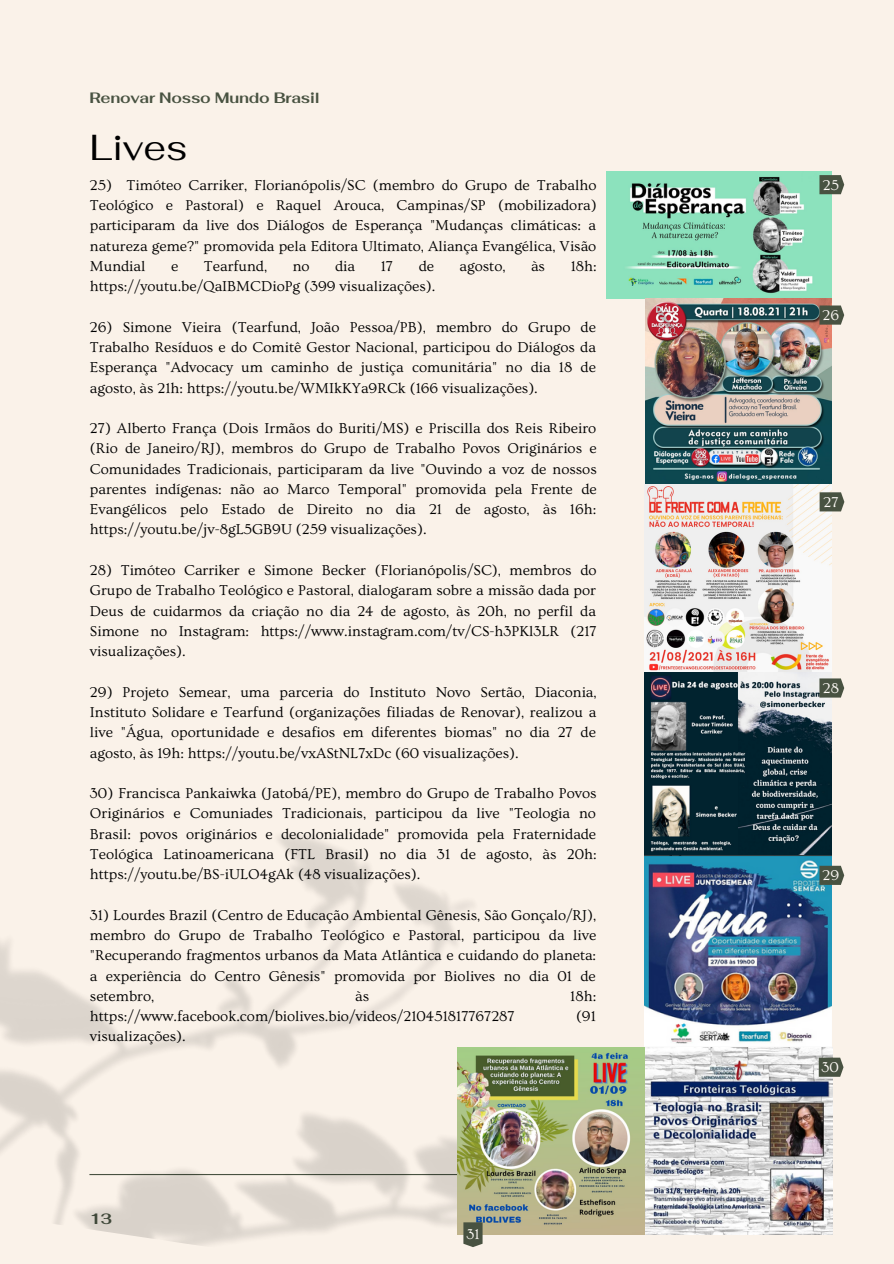
<style>
.page{position:relative;width:894px;height:1264px;background:#fff}
.page>*{position:absolute;margin:0;border:0;box-sizing:border-box;transform-origin:0 0}
.t1{font:36px "Fahkwang";color:#000}
.t2{font:15px/20.2px "Ovo";color:#000;text-align:justify}
.t3{font:700 15px "Fahkwang";letter-spacing:-.015em;color:#485241}
.t4{font:15px "Ovo";color:#fffbf7}
</style>
<div class="page">
<div style="left:0;top:0;width:893px;height:1263px;background:#faf2e9"></div>
<img style="left:0;top:835px;width:804px;height:411px">
<img style="left:606px;top:171px;width:225px;height:128px">
<img style="left:644px;top:298px;width:187px;height:557px">
<img style="left:644px;top:855px;width:188px;height:379px">
<img style="left:457px;top:1047px;width:187px;height:187px">
<svg style="left:463px;top:1222px;width:19px;height:25px"></svg>
<svg style="left:819px;top:175px;width:25px;height:19px"></svg>
<svg style="left:819px;top:305px;width:25px;height:20px"></svg>
<svg style="left:819px;top:492px;width:25px;height:19px"></svg>
<svg style="left:819px;top:678px;width:25px;height:19px"></svg>
<svg style="left:819px;top:865px;width:25px;height:19px"></svg>
<svg style="left:818px;top:1057px;width:25px;height:19px"></svg>
<p class="t3" style="left:89px;top:87px;width:232px">Renovar Nosso Mundo Brasil</p>
<h1 class="t1" style="left:90px;top:124px;width:99px">Lives</h1>
<p class="t2" style="left:90px;top:175px;width:508px">25) Timóteo Carriker, Florianópolis/SC (membro do Grupo de Trabalho Teológico e Pastoral) e Raquel Arouca, Campinas/SP (mobilizadora) participaram da live dos Diálogos de Esperança "Mudanças climáticas: a natureza geme?" promovida pela Editora Ultimato, Aliança Evangélica, Visão Mundial</p>
<p class="t2" style="left:171px;top:256px;width:9px">e</p>
<p class="t2" style="left:204px;top:256px;width:65px">Tearfund,</p>
<p class="t2" style="left:292px;top:256px;width:18px">no</p>
<p class="t2" style="left:335px;top:256px;width:21px">dia</p>
<p class="t2" style="left:380px;top:256px;width:14px">17</p>
<p class="t2" style="left:418px;top:256px;width:17px">de</p>
<p class="t2" style="left:459px;top:256px;width:47px">agosto,</p>
<p class="t2" style="left:531px;top:256px;width:15px">às</p>
<p class="t2" style="left:570px;top:256px;width:27px">18h:</p>
<p class="t2" style="left:90px;top:276px;width:347px">https://youtu.be/QaIBMCDioPg (399 visualizações).</p>
<p class="t2" style="left:90px;top:317px;width:507px">26) Simone Vieira (Tearfund, João Pessoa/PB), membro do Grupo de Trabalho Resíduos e do Comitê Gestor Nacional, participou do Diálogos da Esperança "Advocacy um caminho de justiça comunitária" no dia 18 de agosto, às 21h: https://youtu.be/WMIkKYa9RCk (166 visualizações).</p>
<p class="t2" style="left:90px;top:418px;width:508px">27) Alberto França (Dois Irmãos do Buriti/MS) e Priscilla dos Reis Ribeiro (Rio de Janeiro/RJ), membros do Grupo de Trabalho Povos Originários e Comunidades Tradicionais, participaram da live "Ouvindo a voz de nossos parentes indígenas: não ao Marco Temporal" promovida pela Frente de Evangélicos pelo Estado de Direito no dia 21 de agosto, às 16h: https://youtu.be/jv-8gL5GB9U (259 visualizações).</p>
<p class="t2" style="left:90px;top:560px;width:508px">28) Timóteo Carriker e Simone Becker (Florianópolis/SC), membros do Grupo de Trabalho Teológico e Pastoral, dialogaram sobre a missão dada por Deus de cuidarmos da criação no dia 24 de agosto, às 20h, no perfil da Simone no Instagram: https://www.instagram.com/tv/CS-h3PKl3LR (217 visualizações).</p>
<p class="t2" style="left:90px;top:682px;width:508px">29) Projeto Semear, uma parceria do Instituto Novo Sertão, Diaconia, Instituto Solidare e Tearfund (organizações filiadas de Renovar), realizou a live "Água, oportunidade e desafios em diferentes biomas" no dia 27 de agosto, às 19h: https://youtu.be/vxAStNL7xDc (60 visualizações).</p>
<p class="t2" style="left:90px;top:783px;width:508px">30) Francisca Pankaiwka (Jatobá/PE), membro do Grupo de Trabalho Povos Originários e Comuniades Tradicionais, participou da live "Teologia no Brasil: povos originários e decolonialidade" promovida pela Fraternidade Teológica Latinoamericana (FTL Brasil) no dia 31 de agosto, às 20h: https://youtu.be/BS-iULO4gAk (48 visualizações).</p>
<p class="t2" style="left:90px;top:905px;width:507px">31) Lourdes Brazil (Centro de Educação Ambiental Gênesis, São Gonçalo/RJ), membro do Grupo de Trabalho Teológico e Pastoral, participou da live "Recuperando fragmentos urbanos da Mata Atlântica e cuidando do planeta: a experiência do Centro Gênesis" promovida por Biolives no dia 01 de setembro,</p>
<p class="t2" style="left:355px;top:986px;width:15px">às</p>
<p class="t2" style="left:570px;top:986px;width:27px">18h:</p>
<p class="t2" style="left:90px;top:1006px;width:426px">https://www.facebook.com/biolives.bio/videos/210451817767287</p>
<p class="t2" style="left:576px;top:1006px;width:21px">(91</p>
<p class="t2" style="left:90px;top:1026px;width:97px">visualizações).</p>
<p class="t3" style="left:89px;top:1208px;width:24px">13</p>
<p class="t4" style="left:466px;top:1226px;width:15px">31</p>
<p class="t4" style="left:822px;top:176px;width:18px">25</p>
<p class="t4" style="left:822px;top:307px;width:18px">26</p>
<p class="t4" style="left:823px;top:494px;width:17px">27</p>
<p class="t4" style="left:822px;top:680px;width:18px">28</p>
<p class="t4" style="left:822px;top:867px;width:18px">29</p>
<p class="t4" style="left:821px;top:1059px;width:19px">30</p>
</div>
